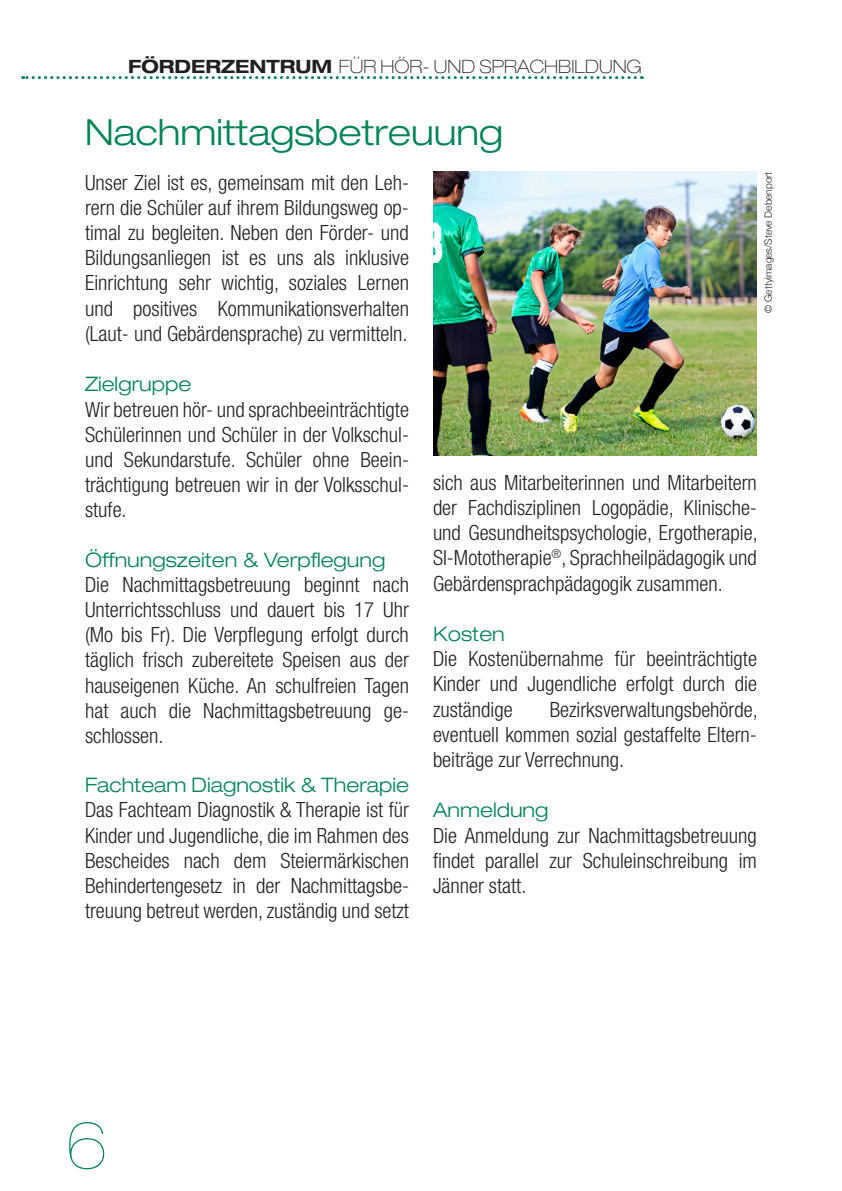
<style>
.page{position:relative;width:842px;height:1191px;background:#fff}
.page>*{position:absolute;margin:0;border:0;box-sizing:border-box;transform-origin:0 0}
.t1{font:200 expanded 64.2px "Helvetica Neue LT Pro";color:#008454}
.t2{font:300 expanded 36px "Helvetica Neue LT Pro";color:#008454}
.t3{font:300 condensed 21px/25.2px "Helvetica Neue LT Pro";color:#231f20;text-align:justify}
.t4{font:300 expanded 20px "Helvetica Neue LT Pro";color:#008454}
.t5{font:100 expanded 18.4px "Helvetica Neue LT Pro";color:#231f20}
.t6{font:300 10px "Helvetica Neue";color:#231f20}
.s1{font-weight:700}
</style>
<div class="page">
<svg style="left:23px;top:76px;width:612px;height:3px"></svg>
<img style="left:433px;top:172px;width:324px;height:283px">
<p class="t5" style="left:128px;top:56px;width:515px"><span class="s1">FÖRDERZENTRUM</span> FÜR HÖR- UND SPRACHBILDUNG</p>
<h2 class="t2" style="left:85px;top:110px;width:420px">Nachmittagsbetreuung</h2>
<p class="t3" style="left:85px;top:169px;width:325px">Unser Ziel ist es, gemeinsam mit den Leh&shy;rern die Schüler auf ihrem Bildungsweg op&shy;timal zu begleiten. Neben den Förder- und Bildungsanliegen ist es uns als inklusive Einrichtung sehr wichtig, soziales Lernen und positives Kommunikationsverhalten (Laut- und Gebärdensprache) zu vermitteln.</p>
<p class="t4" style="left:85px;top:372px;width:108px">Zielgruppe</p>
<p class="t3" style="left:85px;top:396px;width:325px">Wir betreuen hör- und sprachbeeinträchtigte Schülerinnen und Schüler in der Volkschul&shy;und Sekundarstufe. Schüler ohne Beein&shy;trächtigung betreuen wir in der Volksschul&shy;stufe.</p>
<p class="t4" style="left:85px;top:547px;width:302px">Öffnungszeiten &amp; Verpflegung</p>
<p class="t3" style="left:85px;top:571px;width:325px">Die Nachmittagsbetreuung beginnt nach Unterrichtsschluss und dauert bis 17 Uhr (Mo bis Fr). Die Verpflegung erfolgt durch täglich frisch zubereitete Speisen aus der hauseigenen Küche. An schulfreien Tagen hat auch die Nachmittagsbetreuung ge&shy;schlossen.</p>
<p class="t4" style="left:85px;top:773px;width:325px">Fachteam Diagnostik &amp; Therapie</p>
<p class="t3" style="left:85px;top:797px;width:325px">Das Fachteam Diagnostik &amp; Therapie ist für Kinder und Jugendliche, die im Rahmen des Bescheides nach dem Steiermärkischen Behindertengesetz in der Nachmittagsbe&shy;treuung betreut werden, zuständig und setzt</p>
<p class="t3" style="left:433px;top:469px;width:326px">sich aus Mitarbeiterinnen und Mitarbeitern der Fachdisziplinen Logopädie, Klinische&shy;und Gesundheitspsychologie, Ergotherapie, SI-Mototherapie<sup>®</sup>, Sprachheilpädagogik und Gebärdensprachpädagogik zusammen.</p>
<p class="t4" style="left:433px;top:621px;width:73px">Kosten</p>
<p class="t3" style="left:433px;top:646px;width:325px">Die Kostenübernahme für beeinträchtigte Kinder und Jugendliche erfolgt durch die zuständige</p>
<p class="t3" style="left:433px;top:696px;width:326px;text-indent:117px">Bezirksverwaltungsbehörde, eventuell kommen sozial gestaffelte Eltern&shy;beiträge zur Verrechnung.</p>
<p class="t4" style="left:433px;top:798px;width:117px">Anmeldung</p>
<p class="t3" style="left:433px;top:822px;width:325px">Die Anmeldung zur Nachmittagsbetreuung findet parallel zur Schuleinschreibung im Jänner statt.</p>
<p class="t6" style="left:760px;top:313px;width:142px;rotate:-90deg">© Gettyimages/Steve Debenport</p>
<h1 class="t1" style="left:66px;top:1107px;width:43px">6</h1>
</div>
